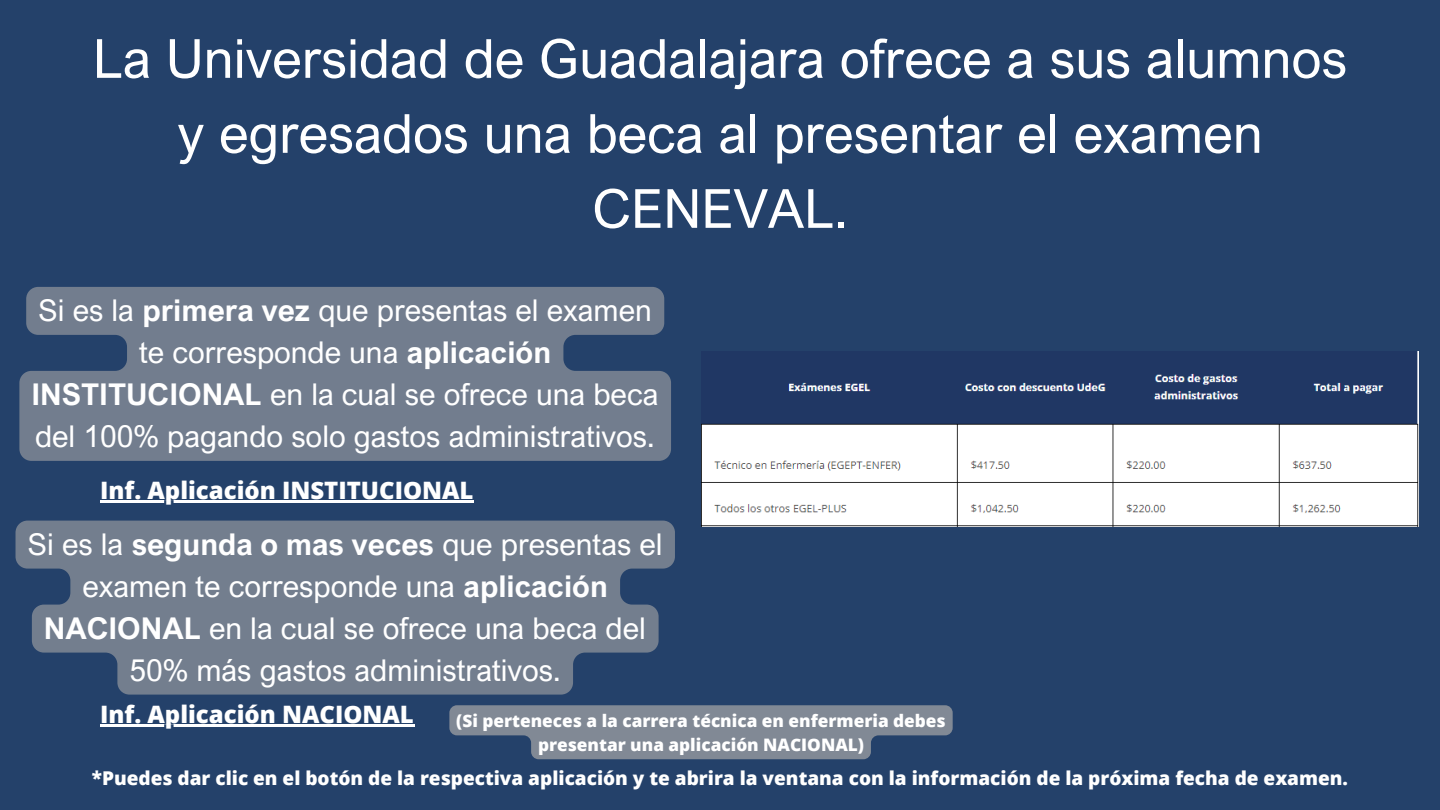
<style>
.page{position:relative;width:1440px;height:810px;background:#24416a}
.page>*{position:absolute;margin:0;border:0;box-sizing:border-box;transform-origin:0 0}
.t1{font:54px/75px "Arial Nova";color:#fff;text-align:center}
.t2{font:30px/42px "Arial Nova";color:#fff;text-align:center}
.t3{font:800 24px "Open Sans";color:#fff}
.t4{font:800 19px "Open Sans";color:#fff}
.t5{font:800 17.2px/23.9px "Open Sans";color:#fff;text-align:center}
.s1{font-weight:700}
</style>
<div class="page">
<img style="left:701px;top:352px;width:717px;height:174px">
<svg style="left:19px;top:287px;width:652px;height:174px;background:#6c788b"></svg>
<svg style="left:16px;top:521px;width:659px;height:174px;background:#687689"></svg>
<svg style="left:449px;top:705px;width:504px;height:54px;background:#727e8e"></svg>
<hr style="left:100px;top:725px;width:314px;height:2px;background:#fff">
<hr style="left:100px;top:500px;width:374px;height:3px;background:#fff">
<p class="t1" style="left:93px;top:20px;width:1256px">La Universidad de Guadalajara ofrece a sus alumnos y egresados una beca al presentar el examen<br>CENEVAL.</p>
<p class="t2" style="left:31px;top:289px;width:629px">Si es la <span class="s1">primera vez</span> que presentas el examen te corresponde una <span class="s1">aplicación INSTITUCIONAL</span> en la cual se ofrece una beca del 100% pagando solo gastos administrativos.</p>
<p class="t3" style="left:100px;top:473px;width:375px">Inf. Aplicación INSTITUCIONAL</p>
<p class="t2" style="left:28px;top:523px;width:637px">Si es la <span class="s1">segunda o mas veces</span> que presentas el examen te corresponde una <span class="s1">aplicación NACIONAL</span> en la cual se ofrece una beca del 50% más gastos administrativos.</p>
<p class="t5" style="left:456px;top:708px;width:491px">(Si perteneces a la carrera técnica en enfermeria debes presentar una aplicación NACIONAL)</p>
<p class="t3" style="left:100px;top:698px;width:315px">Inf. Aplicación NACIONAL</p>
<p class="t4" style="left:92px;top:764px;width:1258px">*Puedes dar clic en el botón de la respectiva aplicación y te abrira la ventana con la información de la próxima fecha de examen.</p>
</div>
